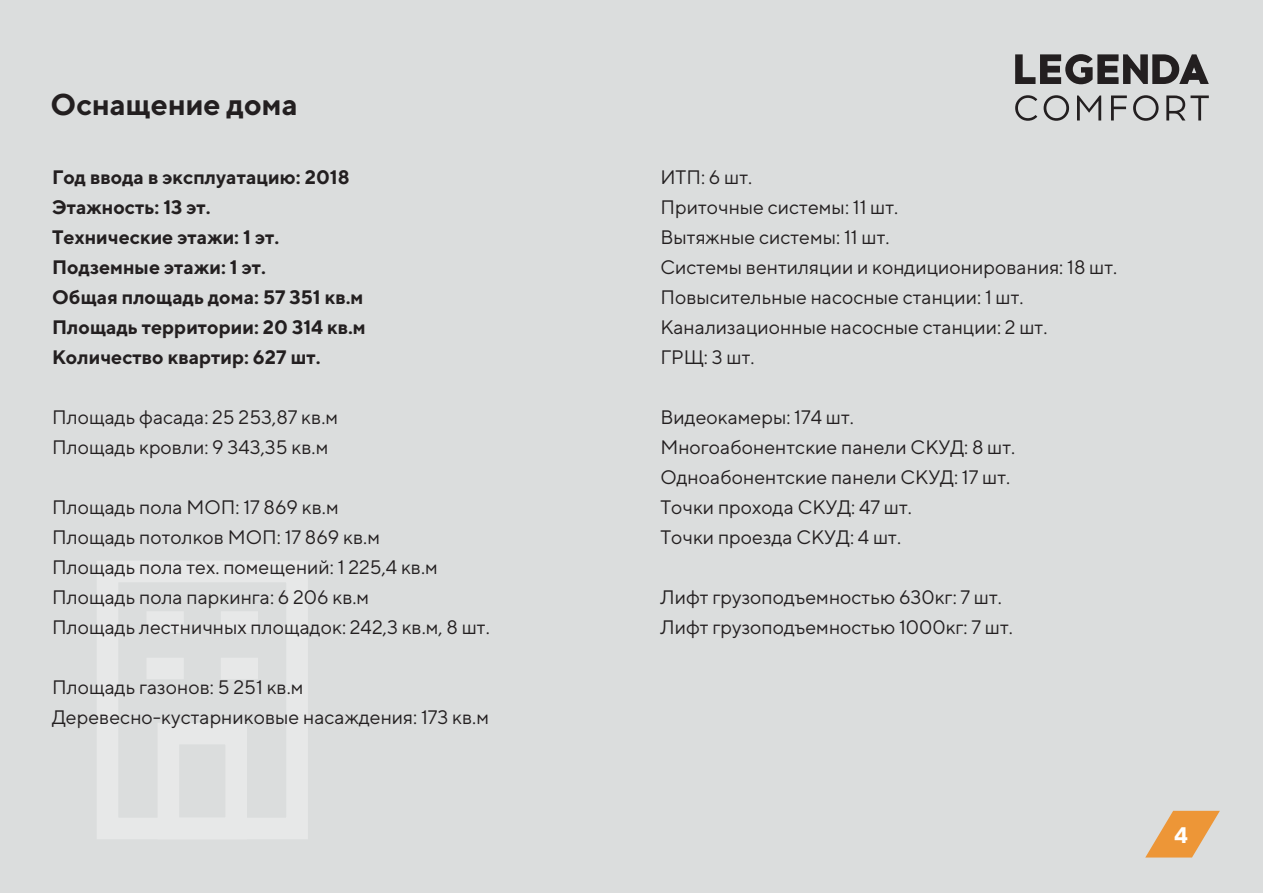
<style>
.page{position:relative;width:1263px;height:893px;background:#dbdddd}
.page>*{position:absolute;margin:0;border:0;box-sizing:border-box;transform-origin:0 0}
.t1{font:700 30px "TT Norms";color:#231f20}
.t2{font:700 22.5px "TT Norms";color:#fff}
.t3{font:19.5px/30px "TT Norms";color:#231f20}
.t4{font:700 19.5px/30px "TT Norms";color:#231f20}
</style>
<div class="page">
<svg style="left:1145px;top:811px;width:75px;height:46px"></svg>
<svg style="left:1015px;top:54px;width:194px;height:30px"></svg>
<svg style="left:1015px;top:95px;width:22px;height:26px"></svg>
<svg style="left:1043px;top:95px;width:26px;height:26px"></svg>
<svg style="left:1077px;top:96px;width:24px;height:25px"></svg>
<svg style="left:1111px;top:96px;width:16px;height:25px"></svg>
<svg style="left:1133px;top:95px;width:25px;height:26px"></svg>
<svg style="left:1166px;top:96px;width:43px;height:25px"></svg>
<div style="left:97px;top:561px;width:211px;height:278px;border:22px solid #fff"></div>
<div style="left:158px;top:723px;width:89px;height:116px;border:22px solid #fff"></div>
<div style="left:147px;top:611px;width:37px;height:22px;background:#e7e8e8"></div>
<div style="left:221px;top:611px;width:37px;height:22px;background:#e7e8e8"></div>
<div style="left:147px;top:658px;width:37px;height:21px;background:#e7e8e8"></div>
<div style="left:221px;top:658px;width:37px;height:21px;background:#e7e8e8"></div>
<h1 class="t1" style="left:51px;top:85px;width:249px">Оснащение дома</h1>
<p class="t4" style="left:52px;top:162px;width:315px">Год ввода в эксплуатацию: 2018<br>Этажность: 13 эт.<br>Технические этажи: 1 эт.<br>Подземные этажи: 1 эт.<br>Общая площадь дома: 57 351 кв.м<br>Площадь территории: 20 314 кв.м<br>Количество квартир: 627 шт.</p>
<p class="t3" style="left:52px;top:402px;width:287px">Площадь фасада: 25 253,87 кв.м<br>Площадь кровли: 9 343,35 кв.м</p>
<p class="t3" style="left:52px;top:492px;width:439px">Площадь пола МОП: 17 869 кв.м<br>Площадь потолков МОП: 17 869 кв.м<br>Площадь пола тех. помещений: 1 225,4 кв.м Площадь пола паркинга: 6 206 кв.м<br>Площадь лестничных площадок: 242,3 кв.м, 8 шт.</p>
<p class="t3" style="left:52px;top:672px;width:438px">Площадь газонов: 5 251 кв.м<br>Деревесно-кустарниковые насаждения: 173 кв.м</p>
<p class="t3" style="left:660px;top:162px;width:458px">ИТП: 6 шт.<br>Приточные системы: 11 шт.<br>Вытяжные системы: 11 шт.<br>Системы вентиляции и кондиционирования: 18 шт.<br>Повысительные насосные станции: 1 шт.<br>Канализационные насосные станции: 2 шт.<br>ГРЩ: 3 шт.</p>
<p class="t3" style="left:660px;top:402px;width:356px">Видеокамеры: 174 шт.<br>Многоабонентские панели СКУД: 8 шт.<br>Одноабонентские панели СКУД: 17 шт.<br>Точки прохода СКУД: 47 шт.<br>Точки проезда СКУД: 4 шт.</p>
<p class="t3" style="left:660px;top:582px;width:354px">Лифт грузоподъемностью 630кг: 7 шт.<br>Лифт грузоподъемностью 1000кг: 7 шт.</p>
<p class="t2" style="left:1174px;top:821px;width:15px">4</p>
</div>
